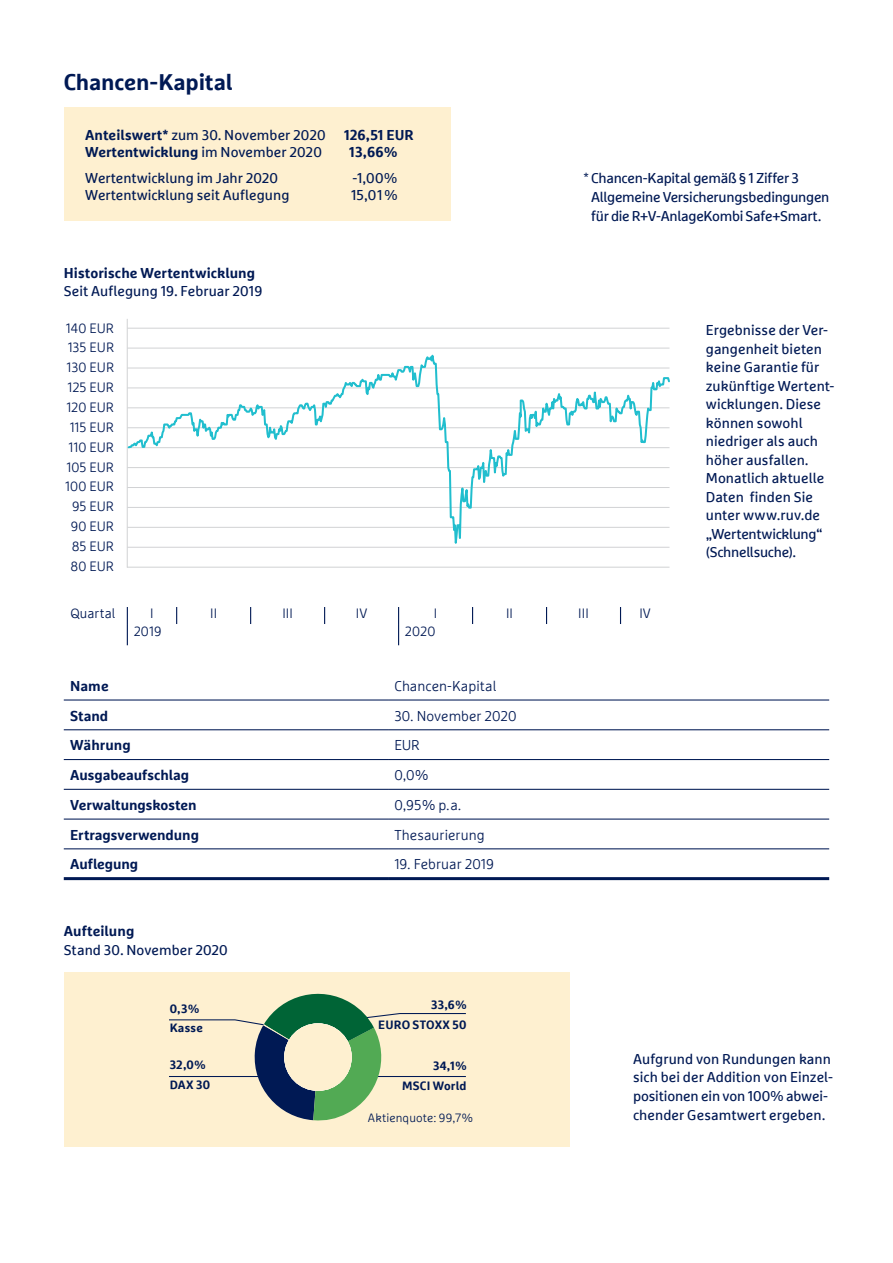
<style>
.page{position:relative;width:893px;height:1263px;background:#fff}
.page>*{position:absolute;margin:0;border:0;box-sizing:border-box;transform-origin:0 0}
.t1{font:700 22.5px "Marselisfor Ru V";letter-spacing:-.01em;color:#001954}
.t2{font:14.25px/18.5px "Marselisfor Ru V";color:#001954}
.t3{font:700 14.25px "Marselisfor Ru V";color:#001954}
.t4{font:14.25px/18.6px "Marselisfor Ru V";letter-spacing:-.02em;color:#001954}
.t5{font:300 14.25px "Marselisfor Ru V";letter-spacing:.005em;color:#001954}
.t6{font:300 13.5px/19.8px "Marselisfor Ru V";letter-spacing:.005em;color:#001954;text-align:center}
.t7{font:700 12px/19.5px "Marselisfor Ru V";letter-spacing:.015em;color:#001954}
.t8{font:300 12px "Marselisfor Ru V";letter-spacing:.015em;color:#001954}
.s1{font-weight:700}
.s2{font-weight:400}
</style>
<div class="page">
<div style="left:64px;top:108px;width:387px;height:113px;background:#fef0d0"></div>
<hr style="left:64px;top:699px;width:324px;height:1px;background:#001954">
<hr style="left:388px;top:699px;width:441px;height:1px;background:#001954">
<hr style="left:64px;top:729px;width:324px;height:1px;background:#001954">
<hr style="left:388px;top:729px;width:441px;height:1px;background:#001954">
<hr style="left:64px;top:759px;width:324px;height:1px;background:#001954">
<hr style="left:388px;top:759px;width:441px;height:1px;background:#001954">
<hr style="left:64px;top:789px;width:324px;height:1px;background:#001954">
<hr style="left:388px;top:789px;width:441px;height:1px;background:#001954">
<hr style="left:64px;top:818px;width:324px;height:2px;background:#001954">
<hr style="left:388px;top:818px;width:441px;height:2px;background:#001954">
<hr style="left:64px;top:848px;width:324px;height:1px;background:#001954">
<hr style="left:388px;top:848px;width:441px;height:1px;background:#001954">
<hr style="left:64px;top:877px;width:324px;height:3px;background:#001954">
<hr style="left:388px;top:877px;width:441px;height:3px;background:#001954">
<svg style="left:176px;top:607px;width:1px;height:17px"></svg>
<svg style="left:250px;top:607px;width:1px;height:17px"></svg>
<svg style="left:324px;top:607px;width:1px;height:17px"></svg>
<svg style="left:472px;top:607px;width:1px;height:17px"></svg>
<svg style="left:546px;top:607px;width:1px;height:17px"></svg>
<svg style="left:620px;top:607px;width:1px;height:17px"></svg>
<svg style="left:127px;top:607px;width:1px;height:38px"></svg>
<svg style="left:398px;top:607px;width:1px;height:38px"></svg>
<hr style="left:127px;top:319px;width:1px;height:248px;background:#d1d2d4">
<hr style="left:127px;top:328px;width:542px;height:1px;background:#d1d2d4">
<svg style="left:126px;top:344px;width:544px;height:224px"></svg>
<div style="left:64px;top:972px;width:505px;height:175px;background:#fef0d0"></div>
<svg style="left:169px;top:994px;width:297px;height:126px"></svg>
<div style="left:284px;top:1023px;width:68px;height:68px;background:#fef0d0;border-radius:50%"></div>
<h1 class="t1" style="left:64px;top:68px;width:170px">Chancen-Kapital</h1>
<p class="t2" style="left:85px;top:126px;width:242px"><span class="s1">Anteilswert*</span> zum 30. November 2020</p>
<p class="t3" style="left:344px;top:126px;width:71px">126,51 EUR</p>
<p class="t3" style="left:85px;top:143px;width:238px">Wertentwicklung <span class="s2">im November 2020</span></p>
<p class="t3" style="left:349px;top:143px;width:50px">13,66 %</p>
<p class="t2" style="left:85px;top:168px;width:195px">Wertentwicklung im Jahr 2020</p>
<p class="t2" style="left:353px;top:168px;width:46px">-1,00 %</p>
<p class="t2" style="left:85px;top:185px;width:206px">Wertentwicklung seit Auflegung</p>
<p class="t2" style="left:351px;top:185px;width:48px">15,01 %</p>
<p class="t3" style="left:64px;top:264px;width:193px">Historische Wertentwicklung</p>
<p class="t2" style="left:64px;top:282px;width:200px">Seit Auflegung 19. Februar 2019</p>
<p class="t4" style="left:591px;top:169px;width:240px;text-indent:-8px">* Chancen-Kapital gemäß § 1 Ziffer 3<br>Allgemeine Versicherungsbedingungen für die R+V-AnlageKombi Safe+Smart.</p>
<p class="t6" style="left:65px;top:318px;width:51px">140 EUR<br>135 EUR<br>130 EUR<br>125 EUR<br>120 EUR<br>115 EUR<br>110 EUR<br>105 EUR<br>100 EUR<br>95 EUR<br>90 EUR<br>85 EUR<br>80 EUR</p>
<p class="t6" style="left:70px;top:603px;width:47px">Quartal</p>
<p class="t6" style="left:150px;top:603px;width:5px">I</p>
<p class="t6" style="left:210px;top:603px;width:8px">II</p>
<p class="t6" style="left:282px;top:603px;width:12px">III</p>
<p class="t6" style="left:356px;top:603px;width:13px">IV</p>
<p class="t6" style="left:434px;top:603px;width:5px">I</p>
<p class="t6" style="left:506px;top:603px;width:8px">II</p>
<p class="t6" style="left:578px;top:603px;width:12px">III</p>
<p class="t6" style="left:639px;top:603px;width:13px">IV</p>
<p class="t6" style="left:134px;top:621px;width:29px">2019</p>
<p class="t6" style="left:405px;top:621px;width:32px">2020</p>
<p class="t3" style="left:70px;top:677px;width:40px">Name</p>
<p class="t5" style="left:394px;top:677px;width:103px">Chancen-Kapital</p>
<p class="t3" style="left:70px;top:707px;width:40px">Stand</p>
<p class="t5" style="left:394px;top:707px;width:124px">30. November 2020</p>
<p class="t3" style="left:70px;top:736px;width:62px">Währung</p>
<p class="t5" style="left:394px;top:737px;width:27px">EUR</p>
<p class="t3" style="left:70px;top:766px;width:121px">Ausgabeaufschlag</p>
<p class="t5" style="left:394px;top:766px;width:36px">0,0 %</p>
<p class="t3" style="left:70px;top:796px;width:128px">Verwaltungskosten</p>
<p class="t5" style="left:394px;top:796px;width:68px">0,95 % p. a.</p>
<p class="t3" style="left:70px;top:826px;width:130px">Ertragsverwendung</p>
<p class="t5" style="left:394px;top:826px;width:92px">Thesaurierung</p>
<p class="t3" style="left:70px;top:855px;width:70px">Auflegung</p>
<p class="t5" style="left:394px;top:856px;width:101px">19. Februar 2019</p>
<p class="t3" style="left:64px;top:922px;width:72px">Aufteilung</p>
<p class="t2" style="left:64px;top:940px;width:165px">Stand 30. November 2020</p>
<p class="t2" style="left:706px;top:321px;width:130px">Ergebnisse der Ver&shy;gangenheit bieten keine Garantie für zukünftige Wertent&shy;wicklungen. Diese können sowohl niedriger als auch höher ausfallen.<br>Monatlich aktuelle<br>Daten finden Sie unter www.ruv.de „Wertentwicklung“ (Schnellsuche).</p>
<p class="t7" style="left:170px;top:999px;width:35px">0,3 %<br>Kasse</p>
<p class="t7" style="left:170px;top:1055px;width:42px">32,0 %<br>DAX 30</p>
<p class="t7" style="left:378px;top:995px;width:90px;text-align:right">33,6 %<br>EURO STOXX 50</p>
<p class="t7" style="left:402px;top:1056px;width:66px;text-align:right">34,1 %<br>MSCI World</p>
<p class="t8" style="left:368px;top:1110px;width:107px">Aktienquote: 99,7 %</p>
<p class="t2" style="left:633px;top:1049px;width:200px">Aufgrund von Rundungen kann sich bei der Addition von Einzel&shy;positionen ein von 100 % abwei&shy;chender Gesamtwert ergeben.</p>
</div>
